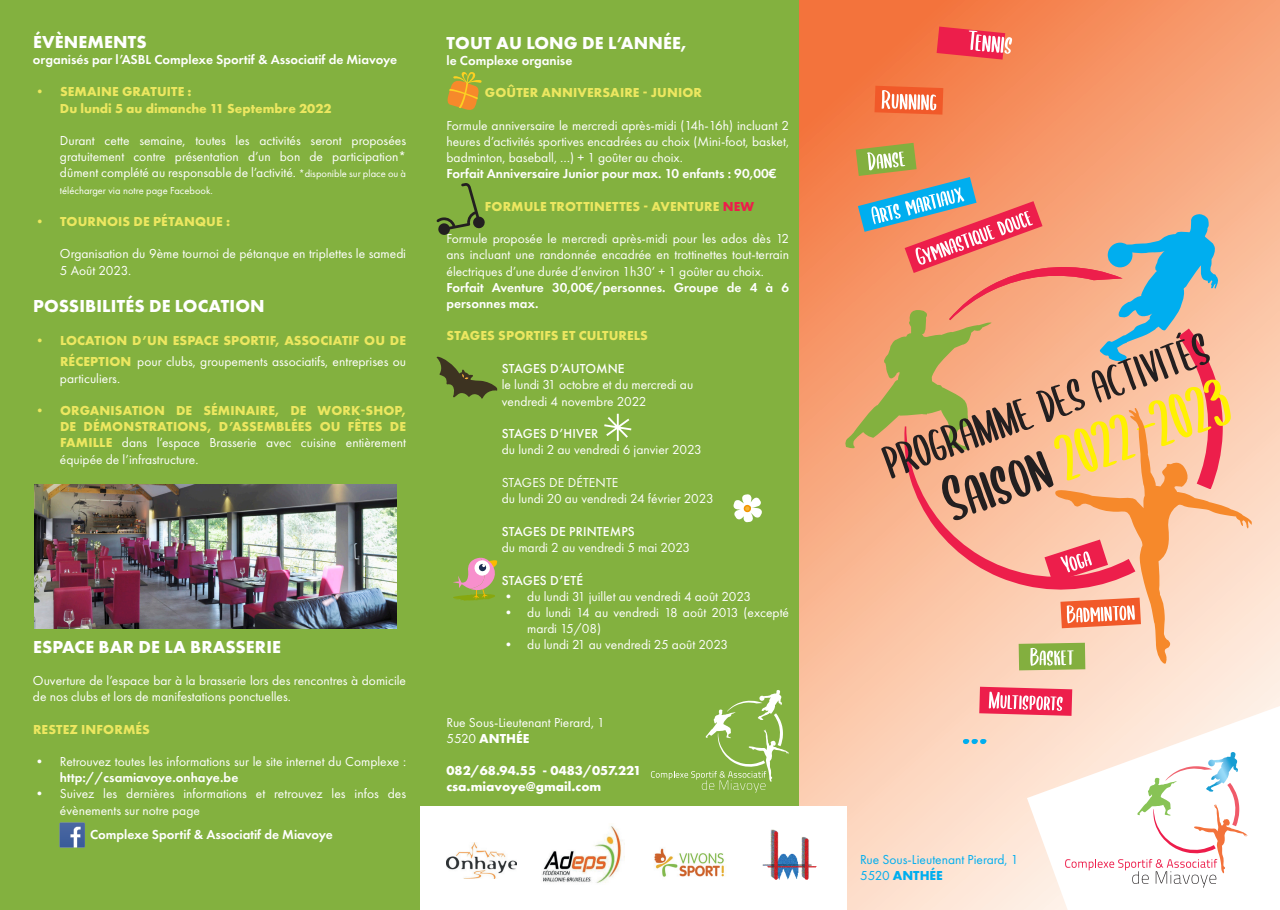
<style>
.page{position:relative;width:1280px;height:910px;background:#fff}
.page>*{position:absolute;margin:0;border:0;box-sizing:border-box;transform-origin:0 0}
.t1{font:700 18px "Futura PT";letter-spacing:.01em;color:#fff}
.t2{font:13.5px/16.2px "Futura PT";color:#fff}
.t3{font:700 13.5px/16.2px "Futura PT";letter-spacing:.01em;color:#ece760}
.t4{font:600 13.5px/16.2px "Futura PT";color:#fff}
.t5{font:500 13.5px "Futura PT";letter-spacing:.01em;color:#fff}
.t6{font:700 13.5px/16.2px "Futura PT";color:#fff}
.t7{font:13.5px/16.2px "Futura PT";color:#00aeef}
.t8{font:10.5px "Futura PT";color:#fff}
.s1{font-size:10.5px}
.s2{font-weight:400;color:#fff}
.s3{color:#ed1e4b}
.s4{font-weight:700}
</style>
<div class="page">
<svg style="left:798px;top:0;width:482px;height:910px;background:#f8b28e"></svg>
<svg style="left:963px;top:739px;width:23px;height:5px"></svg>
<svg style="left:1019px;top:643px;width:66px;height:27px"></svg>
<svg style="left:979px;top:687px;width:93px;height:29px;background:#f25f7c"></svg>
<svg style="left:1054px;top:408px;width:198px;height:256px;background:#f7d8be"></svg>
<svg style="left:874px;top:86px;width:69px;height:29px"></svg>
<svg style="left:1027px;top:706px;width:253px;height:204px"></svg>
<div style="left:0;top:0;width:798px;height:910px;background:#83b13f"></div>
<div style="left:421px;top:807px;width:426px;height:103px;background:#fff"></div>
<img style="left:446px;top:842px;width:70px;height:37px">
<img style="left:762px;top:829px;width:55px;height:51px">
<img style="left:541px;top:826px;width:82px;height:57px">
<img style="left:654px;top:848px;width:70px;height:29px">
<svg style="left:651px;top:690px;width:138px;height:103px"></svg>
<svg style="left:447px;top:72px;width:35px;height:38px"></svg>
<svg style="left:453px;top:558px;width:45px;height:43px"></svg>
<svg style="left:733px;top:494px;width:29px;height:29px"></svg>
<svg style="left:436px;top:357px;width:61px;height:42px"></svg>
<svg style="left:604px;top:414px;width:27px;height:27px"></svg>
<svg style="left:60px;top:822px;width:25px;height:26px"></svg>
<svg style="left:1065px;top:752px;width:183px;height:136px"></svg>
<img style="left:35px;top:484px;width:361px;height:144px">
<svg style="left:436px;top:183px;width:49px;height:52px"></svg>
<svg style="left:937px;top:27px;width:75px;height:33px;background:#f15c68"></svg>
<svg style="left:845px;top:143px;width:386px;height:485px;background:#e0a582"></svg>
<h1 class="t1" style="left:33px;top:30px;width:115px">ÉVÈNEMENTS</h1>
<p class="t4" style="left:33px;top:51px;width:366px">organisés par l’ASBL Complexe Sportif &amp; Associatif de Miavoye</p>
<p class="t3" style="left:60px;top:83px;width:273px;text-indent:-27px">• SEMAINE GRATUITE :<br>Du lundi 5 au dimanche 11 Septembre 2022</p>
<p class="t2" style="left:60px;top:132px;width:348px;text-align:justify">Durant cette semaine, toutes les activités seront proposées gratuitement contre présentation d’un bon de participation* dûment complété au responsable de l’activité. <span class="s1">*disponible sur place ou à</span></p>
<p class="t8" style="left:60px;top:184px;width:154px">télécharger via notre page Facebook.</p>
<p class="t3" style="left:33px;top:213px;width:199px">• TOURNOIS DE PÉTANQUE :</p>
<p class="t2" style="left:60px;top:246px;width:348px">Organisation du 9ème tournoi de pétanque en triplettes le samedi<br>5 Août 2023.</p>
<h1 class="t1" style="left:33px;top:295px;width:233px">POSSIBILITÉS DE LOCATION</h1>
<p class="t3" style="left:33px;top:329px;width:375px;line-height:21.6px;text-align:right">• LOCATION D’UN ESPACE SPORTIF, ASSOCIATIF OU DE<br>RÉCEPTION <span class="s2">pour clubs, groupements associatifs, entreprises ou</span></p>
<p class="t2" style="left:60px;top:370px;width:62px">particuliers.</p>
<p class="t3" style="left:60px;top:402px;width:348px;text-align:justify;text-indent:-27px">• ORGANISATION DE SÉMINAIRE, DE WORK-SHOP, DE DÉMONSTRATIONS, D’ASSEMBLÉES OU FÊTES DE FAMILLE <span class="s2">dans l’espace Brasserie avec cuisine entièrement équipée de l’infrastructure.</span></p>
<h1 class="t1" style="left:33px;top:635px;width:249px">ESPACE BAR DE LA BRASSERIE</h1>
<p class="t2" style="left:33px;top:672px;width:375px">Ouverture de l’espace bar à la brasserie lors des rencontres à domicile de nos clubs et lors de manifestations ponctuelles.</p>
<p class="t3" style="left:33px;top:721px;width:118px">RESTEZ INFORMÉS</p>
<p class="t2" style="left:33px;top:753px;width:375px">• Retrouvez toutes les informations sur le site internet du Complexe :</p>
<p class="t4" style="left:60px;top:769px;width:180px">http://csamiavoye.onhaye.be</p>
<p class="t2" style="left:60px;top:786px;width:348px;text-indent:-27px">• Suivez les dernières informations et retrouvez les infos des évènements sur notre page</p>
<p class="t4" style="left:90px;top:826px;width:244px">Complexe Sportif &amp; Associatif de Miavoye</p>
<h1 class="t1" style="left:447px;top:31px;width:241px">TOUT AU LONG DE L’ANNÉE,</h1>
<p class="t4" style="left:446px;top:52px;width:127px">le Complexe organise</p>
<p class="t3" style="left:485px;top:84px;width:219px">GOÛTER ANNIVERSAIRE - JUNIOR</p>
<p class="t2" style="left:446px;top:117px;width:344px;text-align:justify">Formule anniversaire le mercredi après-midi (14h-16h) incluant 2 heures d’activités sportives encadrées au choix (Mini-foot, basket, badminton, baseball, …) + 1 goûter au choix.</p>
<p class="t4" style="left:446px;top:166px;width:331px">Forfait Anniversaire Junior pour max. 10 enfants : 90,00€</p>
<p class="t3" style="left:485px;top:198px;width:271px">FORMULE TROTTINETTES - AVENTURE <span class="s3">NEW</span></p>
<p class="t2" style="left:446px;top:231px;width:344px;text-align:justify">Formule proposée le mercredi après-midi pour les ados dès 12 ans incluant une randonnée encadrée en trottinettes tout-terrain électriques d’une durée d’environ 1h30’ + 1 goûter au choix.</p>
<p class="t4" style="left:446px;top:279px;width:344px">Forfait Aventure 30,00€/personnes. Groupe de 4 à 6 personnes max.</p>
<p class="t3" style="left:447px;top:327px;width:203px">STAGES SPORTIFS ET CULTURELS</p>
<p class="t5" style="left:502px;top:360px;width:124px">STAGES D’AUTOMNE</p>
<p class="t2" style="left:502px;top:377px;width:193px">le lundi 31 octobre et du mercredi au vendredi 4 novembre 2022</p>
<p class="t5" style="left:502px;top:426px;width:98px">STAGES D’HIVER</p>
<p class="t2" style="left:502px;top:442px;width:202px">du lundi 2 au vendredi 6 janvier 2023</p>
<p class="t2" style="left:502px;top:474px;width:213px">STAGES DE DÉTENTE<br>du lundi 20 au vendredi 24 février 2023</p>
<p class="t5" style="left:502px;top:523px;width:135px">STAGES DE PRINTEMPS</p>
<p class="t2" style="left:502px;top:539px;width:190px">du mardi 2 au vendredi 5 mai 2023</p>
<p class="t5" style="left:502px;top:572px;width:83px">STAGES D’ETÉ</p>
<p class="t2" style="left:502px;top:588px;width:251px">• du lundi 31 juillet au vendredi 4 août 2023</p>
<p class="t2" style="left:527px;top:604px;width:263px;text-indent:-26px">• du lundi 14 au vendredi 18 août 2013 (excepté mardi 15/08)</p>
<p class="t2" style="left:502px;top:637px;width:228px">• du lundi 21 au vendredi 25 août 2023</p>
<p class="t2" style="left:446px;top:714px;width:160px">Rue Sous-Lieutenant Pierard, 1<br>5520 <span class="s4">ANTHÉE</span></p>
<p class="t6" style="left:446px;top:762px;width:196px">082/68.94.55 - 0483/057.221 csa.miavoye@gmail.com</p>
<p class="t7" style="left:860px;top:851px;width:160px">Rue Sous-Lieutenant Pierard, 1<br>5520 <span class="s4">ANTHÉE</span></p>
</div>
